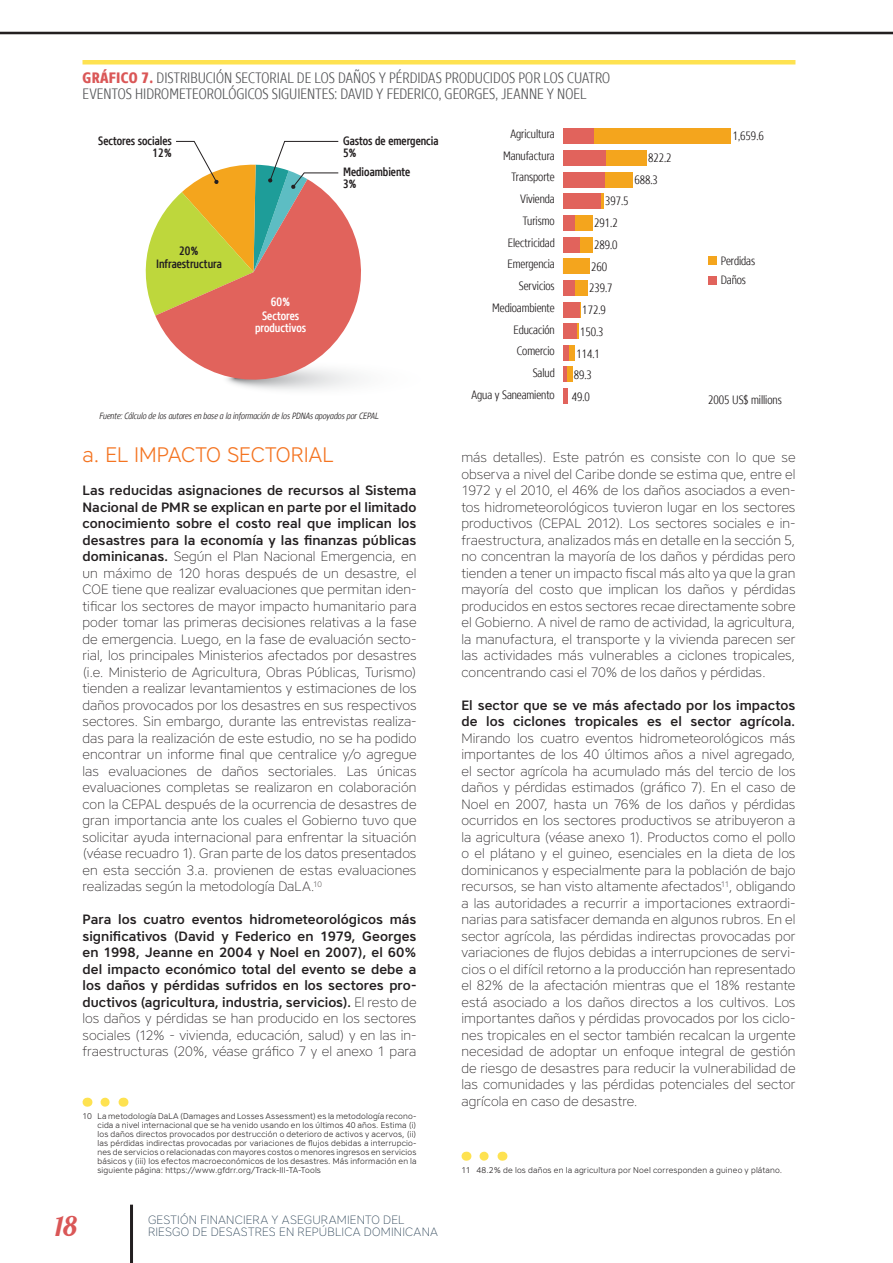
<style>
.page{position:relative;width:893px;height:1263px;background:#fff}
.page>*{position:absolute;margin:0;border:0;box-sizing:border-box;transform-origin:0 0}
.t1{font:27px "Lobster 1.3";color:#da5757}
.t2{font:300 21px "Core Sans A35";letter-spacing:-.005em;color:#f47421}
.t3{font:300 15px/16.5px "Core Sans N Condensed 37";letter-spacing:.005em;color:#58595b}
.t4{font:200 13.5px/16.5px "Core Sans A25";letter-spacing:.005em;color:#231f20;text-align:justify}
.t5{font:500 13.5px/16.5px "Core Sans A55";letter-spacing:.005em;color:#231f20;text-align:justify}
.t6{font:300 12px/21.8px "Core Sans N Condensed 37";letter-spacing:-.005em;color:#231f20}
.t7{font:500 12px/12px "Core Sans N Condensed 57";color:#231f20}
.t8{font:200 12px "Core Sans A25";letter-spacing:.02em;color:#2e4558}
.t9{font:500 12px/12px "Core Sans N Condensed 57";color:#fff;text-align:center}
.t10{font:italic 300 9px "Core Sans N Condensed 37";color:#231f20}
.t11{font:300 8.25px/9px "Core Sans A35";letter-spacing:.02em;color:#231f20;text-align:justify}
.s1{font-family:"Core Sans N Condensed 77";font-weight:800;color:#da5757}
.s2{font-family:"Core Sans A55";font-weight:500}
.s3{font-family:"Core Sans A25";font-weight:200}
</style>
<div class="page">
<svg style="left:105px;top:1098px;width:5px;height:9px"></svg>
<svg style="left:484px;top:1152px;width:5px;height:9px"></svg>
<div style="left:82px;top:60px;width:713px;height:5px;background:#fee251"></div>
<svg style="left:155px;top:207px;width:206px;height:183px;fill:#e1635c"></svg>
<svg style="left:145px;top:141px;width:194px;height:175px"></svg>
<div style="left:594px;top:129px;width:137px;height:15px;background:#f4a51d"></div>
<div style="left:606px;top:150px;width:41px;height:16px;background:#f4a51d"></div>
<div style="left:605px;top:172px;width:28px;height:16px;background:#f4a51d"></div>
<svg style="left:600px;top:194px;width:4px;height:15px"></svg>
<div style="left:575px;top:215px;width:18px;height:16px;background:#f4a51d"></div>
<div style="left:580px;top:237px;width:13px;height:15px;background:#f4a51d"></div>
<div style="left:563px;top:258px;width:27px;height:16px;background:#f4a51d"></div>
<div style="left:575px;top:280px;width:13px;height:16px;background:#f4a51d"></div>
<svg style="left:580px;top:302px;width:1px;height:15px"></svg>
<svg style="left:577px;top:323px;width:1px;height:16px"></svg>
<div style="left:569px;top:345px;width:6px;height:16px;background:#f4a51d"></div>
<div style="left:567px;top:367px;width:5px;height:15px;background:#f4a51d"></div>
<svg style="left:567px;top:388px;width:1px;height:16px"></svg>
<div style="left:563px;top:129px;width:31px;height:15px;background:#e1635c"></div>
<div style="left:563px;top:150px;width:43px;height:16px;background:#e1635c"></div>
<div style="left:563px;top:172px;width:42px;height:16px;background:#e1635c"></div>
<div style="left:563px;top:194px;width:37px;height:15px;background:#e1635c"></div>
<div style="left:563px;top:215px;width:12px;height:16px;background:#e1635c"></div>
<div style="left:563px;top:237px;width:17px;height:15px;background:#e1635c"></div>
<div style="left:563px;top:280px;width:12px;height:16px;background:#e1635c"></div>
<div style="left:563px;top:302px;width:17px;height:15px;background:#e1635c"></div>
<div style="left:563px;top:323px;width:14px;height:16px;background:#e1635c"></div>
<div style="left:563px;top:345px;width:6px;height:16px;background:#e1635c"></div>
<hr style="left:563px;top:367px;width:4px;height:15px;background:#e1635c">
<hr style="left:563px;top:388px;width:4px;height:16px;background:#e1635c">
<div style="left:708px;top:256px;width:8px;height:9px;background:#f4a51d"></div>
<div style="left:708px;top:276px;width:8px;height:8px;background:#e1635c"></div>
<hr style="left:0;top:32px;width:893px;height:2px;background:#231f20">
<hr style="left:130px;top:1205px;width:3px;height:58px;background:#231f20">
<p class="t3" style="left:82px;top:69px;width:529px"><span class="s1">GRÁFICO 7.</span> DISTRIBUCIÓN SECTORIAL DE LOS DAÑOS Y PÉRDIDAS PRODUCIDOS POR LOS CUATRO<br>EVENTOS HIDROMETEOROLÓGICOS SIGUIENTES: DAVID Y FEDERICO, GEORGES, JEANNE Y NOEL</p>
<p class="t7" style="left:98px;top:135px;width:75px;text-align:right">Sectores sociales<br>12%</p>
<p class="t7" style="left:343px;top:135px;width:97px">Gastos de emergencia<br>5%</p>
<p class="t7" style="left:343px;top:166px;width:69px">Medioambiente<br>3%</p>
<p class="t7" style="left:179px;top:244px;width:21px">20%</p>
<p class="t7" style="left:156px;top:258px;width:67px">Infraestructura</p>
<p class="t9" style="left:271px;top:296px;width:21px">60%</p>
<p class="t9" style="left:255px;top:309px;width:53px">Sectores productivos</p>
<p class="t10" style="left:99px;top:410px;width:281px">Fuente: Cálculo de los autores en base a la información de los PDNAs apoyados por CEPAL</p>
<p class="t6" style="left:472px;top:123px;width:85px;text-align:right">Agricultura<br>Manufactura<br>Transporte<br>Vivienda<br>Turismo<br>Electricidad<br>Emergencia<br>Servicios<br>Medioambiente<br>Educación<br>Comercio<br>Salud<br>Agua y Saneamiento</p>
<p class="t6" style="left:634px;top:147px;width:39px;text-indent:14px">822.2<br>688.3</p>
<p class="t6" style="left:605px;top:190px;width:25px">397.5</p>
<p class="t6" style="left:594px;top:212px;width:25px">291.2</p>
<p class="t6" style="left:594px;top:234px;width:25px">289.0</p>
<p class="t6" style="left:591px;top:255px;width:18px">260</p>
<p class="t6" style="left:589px;top:277px;width:25px">239.7</p>
<p class="t6" style="left:582px;top:299px;width:25px">172.9</p>
<p class="t6" style="left:580px;top:321px;width:25px">150.3</p>
<p class="t6" style="left:576px;top:342px;width:25px">114.1</p>
<p class="t6" style="left:574px;top:364px;width:20px">89.3</p>
<p class="t6" style="left:572px;top:386px;width:20px">49.0</p>
<p class="t6" style="left:733px;top:125px;width:32px">1,659.6</p>
<p class="t6" style="left:721px;top:250px;width:36px">Perdidas</p>
<p class="t6" style="left:721px;top:269px;width:27px">Daños</p>
<p class="t6" style="left:708px;top:389px;width:75px">2005 US$ millions</p>
<h2 class="t2" style="left:82px;top:441px;width:253px">a. EL IMPACTO SECTORIAL</h2>
<p class="t5" style="left:82px;top:482px;width:335px">Las reducidas asignaciones de recursos al Sistema Nacional de PMR se explican en parte por el limitado conocimiento sobre el costo real que implican los desastres para la economía y las finanzas públicas</p>
<p class="t4" style="left:82px;top:548px;width:335px"><span class="s2">dominicanas.</span> Según el Plan Nacional Emergencia, en un máximo de 120 horas después de un desastre, el COE tiene que realizar evaluaciones que permitan iden&shy;tificar los sectores de mayor impacto humanitario para poder tomar las primeras decisiones relativas a la fase de emergencia. Luego, en la fase de evaluación secto&shy;rial, los principales Ministerios afectados por desastres (i.e. Ministerio de Agricultura, Obras Públicas, Turismo) tienden a realizar levantamientos y estimaciones de los daños provocados por los desastres en sus respectivos sectores. Sin embargo, durante las entrevistas realiza&shy;das para la realización de este estudio, no se ha podido encontrar un informe final que centralice y/o agregue las evaluaciones de daños sectoriales. Las únicas evaluaciones completas se realizaron en colaboración con la CEPAL después de la ocurrencia de desastres de gran importancia ante los cuales el Gobierno tuvo que solicitar ayuda internacional para enfrentar la situación (véase recuadro 1). Gran parte de los datos presentados en esta sección 3.a. provienen de estas evaluaciones realizadas según la metodología DaLA.<sup>10</sup></p>
<p class="t5" style="left:82px;top:911px;width:335px">Para los cuatro eventos hidrometeorológicos más significativos (David y Federico en 1979, Georges en 1998, Jeanne en 2004 y Noel en 2007), el 60% del impacto económico total del evento se debe a los daños y pérdidas sufridos en los sectores pro&shy;ductivos (agricultura, industria, servicios). <span class="s3">El resto de</span></p>
<p class="t4" style="left:82px;top:1010px;width:335px">los daños y pérdidas se han producido en los sectores sociales (12% - vivienda, educación, salud) y en las in&shy;fraestructuras (20%, véase gráfico 7 y el anexo 1 para</p>
<p class="t11" style="left:97px;top:1112px;width:320px;text-indent:-15px">10 La metodología DaLA (Damages and Losses Assessment) es la metodología recono&shy;cida a nivel internacional que se ha venido usando en los últimos 40 años. Estima (i) los daños directos provocados por destrucción o deterioro de activos y acervos, (ii) las pérdidas indirectas provocadas por variaciones de flujos debidas a interrupcio&shy;nes de servicios o relacionadas con mayores costos o menores ingresos en servicios básicos y (iii) los efectos macroeconómicos de los desastres. Más información en la siguiente página: https://www.gfdrr.org/Track-III-TA-Tools</p>
<p class="t8" style="left:148px;top:1212px;width:258px">GESTIÓN FINANCIERA Y ASEGURAMIENTO DEL</p>
<h1 class="t1" style="left:55px;top:1209px;width:24px">18</h1>
<p class="t8" style="left:148px;top:1224px;width:291px">RIESGO DE DESASTRES EN REPÚBLICA DOMINICANA</p>
<p class="t4" style="left:461px;top:449px;width:336px">más detalles). Este patrón es consiste con lo que se observa a nivel del Caribe donde se estima que, entre el 1972 y el 2010, el 46% de los daños asociados a even&shy;tos hidrometeorológicos tuvieron lugar en los sectores productivos (CEPAL 2012). Los sectores sociales e in&shy;fraestructura, analizados más en detalle en la sección 5, no concentran la mayoría de los daños y pérdidas pero tienden a tener un impacto fiscal más alto ya que la gran mayoría del costo que implican los daños y pérdidas producidos en estos sectores recae directamente sobre el Gobierno. A nivel de ramo de actividad, la agricultura, la manufactura, el transporte y la vivienda parecen ser las actividades más vulnerables a ciclones tropicales, concentrando casi el 70% de los daños y pérdidas.</p>
<p class="t5" style="left:461px;top:696px;width:335px">El sector que se ve más afectado por los impactos de los ciclones tropicales es el sector agrícola.</p>
<p class="t4" style="left:461px;top:729px;width:336px">Mirando los cuatro eventos hidrometeorológicos más importantes de los 40 últimos años a nivel agregado, el sector agrícola ha acumulado más del tercio de los daños y pérdidas estimados (gráfico 7). En el caso de Noel en 2007, hasta un 76% de los daños y pérdidas ocurridos en los sectores productivos se atribuyeron a la agricultura (véase anexo 1). Productos como el pollo o el plátano y el guineo, esenciales en la dieta de los dominicanos y especialmente para la población de bajo recursos, se han visto altamente afectados<sup>11</sup>, obligando a las autoridades a recurrir a importaciones extraordi&shy;narias para satisfacer demanda en algunos rubros. En el sector agrícola, las pérdidas indirectas provocadas por variaciones de flujos debidas a interrupciones de servi&shy;cios o el difícil retorno a la producción han representado el 82% de la afectación mientras que el 18% restante está asociado a los daños directos a los cultivos. Los importantes daños y pérdidas provocados por los ciclo&shy;nes tropicales en el sector también recalcan la urgente necesidad de adoptar un enfoque integral de gestión de riesgo de desastres para reducir la vulnerabilidad de las comunidades y las pérdidas potenciales del sector agrícola en caso de desastre.</p>
<p class="t11" style="left:461px;top:1166px;width:322px">11 48.2% de los daños en la agricultura por Noel corresponden a guineo y plátano.</p>
</div>
